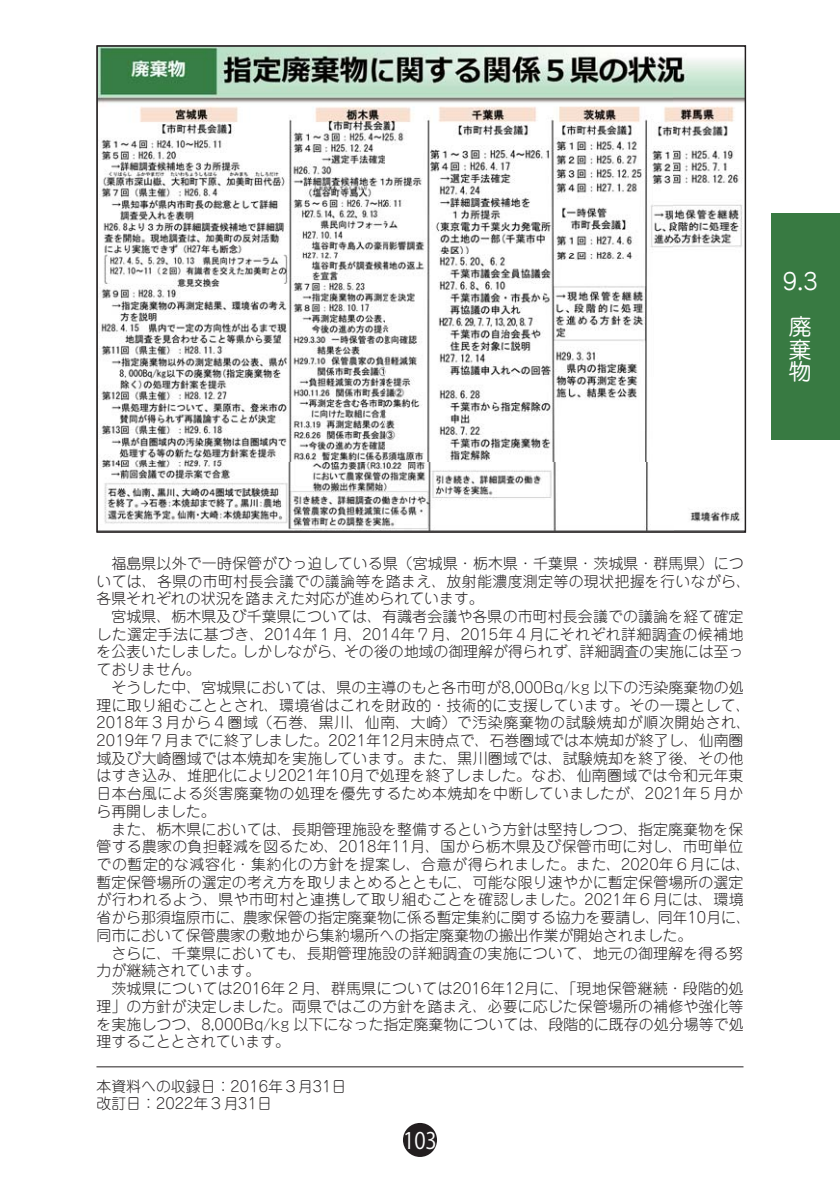
<style>
.page{position:relative;width:840px;height:1191px;background:#fff}
.page>*{position:absolute;margin:0;border:0;box-sizing:border-box;transform-origin:0 0}
.t1{font:22.6px/22.6px "Jun 201 Pro Regular 83 pv RKSJ H";color:#fff;text-align:justify}
.t2{font:22.6px "Koz Go Pr 6 N Regular 90 pv RKSJ H";color:#fff;scale:.9 1}
.t3{font:14.8px/17.8px "Jun 101 Pro Light 90 pv RKSJ H";letter-spacing:.01em;color:#231f20}
</style>
<div class="page">
<div style="left:403px;top:1123px;width:34px;height:34px;background:#231f20;border-radius:50%"></div>
<div style="left:771px;top:213px;width:68px;height:227px;background:#387a42"></div>
<hr style="left:96px;top:1066px;width:647px;height:1px;background:#231f20">
<img style="left:98px;top:47px;width:645px;height:483px">
<h1 class="t1" style="left:782px;top:273px;width:36px">9.3</h1>
<h1 class="t1" style="left:788px;top:318px;width:24px">廃棄物</h1>
<p class="t3" style="left:96px;top:556px;width:655px">　福島県以外で一時保管がひっ迫している県（宮城県・栃木県・千葉県・茨城県・群馬県）については、各県の市町村長会議での議論等を踏まえ、放射能濃度測定等の現状把握を行いながら、各県それぞれの状況を踏まえた対応が進められています。<br>　宮城県、栃木県及び千葉県については、有識者会議や各県の市町村長会議での議論を経て確定した選定手法に基づき、2014年１月、2014年７月、2015年４月にそれぞれ詳細調査の候補地を公表いたしました。しかしながら、その後の地域の御理解が得られず、詳細調査の実施には至っておりません。<br>　そうした中、宮城県においては、県の主導のもと各市町が8,000Bq/kg 以下の汚染廃棄物の処理に取り組むこととされ、環境省はこれを財政的・技術的に支援しています。その一環として、2018年３月から４圏域（石巻、黒川、仙南、大崎）で汚染廃棄物の試験焼却が順次開始され、2019年７月までに終了しました。2021年12月末時点で、石巻圏域では本焼却が終了し、仙南圏域及び大崎圏域では本焼却を実施しています。また、黒川圏域では、試験焼却を終了後、その他はすき込み、堆肥化により2021年10月で処理を終了しました。なお、仙南圏域では令和元年東日本台風による災害廃棄物の処理を優先するため本焼却を中断していましたが、2021年５月から再開しました。<br>　また、栃木県においては、長期管理施設を整備するという方針は堅持しつつ、指定廃棄物を保管する農家の負担軽減を図るため、2018年11月、国から栃木県及び保管市町に対し、市町単位での暫定的な減容化・集約化の方針を提案し、合意が得られました。また、2020年６月には、暫定保管場所の選定の考え方を取りまとめるとともに、可能な限り速やかに暫定保管場所の選定が行われるよう、県や市町村と連携して取り組むことを確認しました。2021年６月には、環境省から那須塩原市に、農家保管の指定廃棄物に係る暫定集約に関する協力を要請し、同年10月に、同市において保管農家の敷地から集約場所への指定廃棄物の搬出作業が開始されました。<br>　さらに、千葉県においても、長期管理施設の詳細調査の実施について、地元の御理解を得る努力が継続されています。<br>　茨城県については2016年２月、群馬県については2016年12月に、「現地保管継続・段階的処理」の方針が決定しました。両県ではこの方針を踏まえ、必要に応じた保管場所の補修や強化等を実施しつつ、8,000Bq/kg 以下になった指定廃棄物については、段階的に既存の処分場等で処理することとされています。</p>
<p class="t3" style="left:96px;top:1079px;width:251px">本資料への収録日：2016年３月31日改訂日：2022年３月31日</p>
<h1 class="t2" style="left:403px;top:1131px;width:39px">103</h1>
</div>
